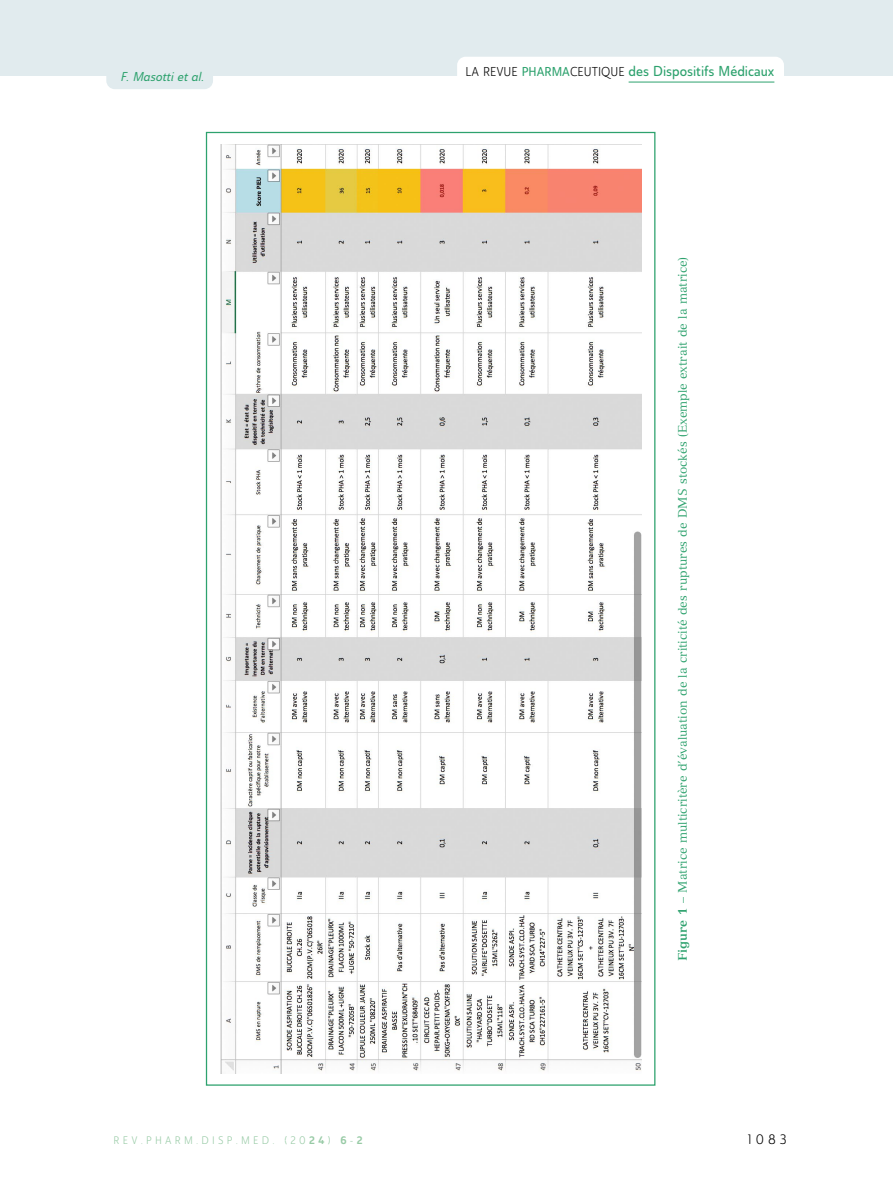
<style>
.page{position:relative;width:893px;height:1191px;background:#fff}
.page>*{position:absolute;margin:0;border:0;box-sizing:border-box;transform-origin:0 0}
.t1{font:14.25px "Ainslie Sans Con Med";color:#2ea26e}
.t2{font:13.5px "Ainslie Sans Con Boo";color:#000}
.t3{font:12.75px "Ainslie Sans Con Med It";color:#2ea26e}
.TITRE_DE_FIGURE{font:12px "Versailles LT Std";color:#2ea26e}
.t4{font:10.8px "Ainslie Sans Con Boo";letter-spacing:.3em;color:#97caa5}
.s1{font-family:"Ainslie Sans Con Bol"}
.s2{font-family:"Ainslie Sans Con Boo";font-size:12.75px;color:#000}
.s3{font-size:12.75px}
.s4{font-weight:700}
</style>
<div class="page">
<div style="left:0;top:0;width:893px;height:76px;background:#e1ebee"></div>
<div style="left:457px;top:57px;width:327px;height:35px;background:#fff;border-radius:9px"></div>
<hr style="left:629px;top:82px;width:145px;height:1px;background:#2ea26e">
<div style="left:106px;top:54px;width:107px;height:35px;background:#e1ebee;border-radius:9px"></div>
<img style="left:220px;top:144px;width:421px;height:929px">
<p class="t3" style="left:121px;top:68px;width:85px">F. Masotti et al.</p>
<p class="t4" style="left:114px;top:1134px;width:251px">REV.PHARM.DISP.MED. (20<span class="s1">24</span>) <span class="s1">6</span>-<span class="s1">2</span></p>
<p class="t1" style="left:466px;top:62px;width:310px"><span class="s2">LA REVUE</span> <span class="s3">PHARMA</span><span class="s2">CEUTIQUE</span> des Dispositifs Médicaux</p>
<p class="TITRE_DE_FIGURE" style="left:675px;top:960px;width:705px;rotate:-90deg"><span class="s4">Figure 1</span> – Matrice multicritère d’évaluation de la criticité des ruptures de DMS stockés (Exemple extrait de la matrice)</p>
<p class="t2" style="left:748px;top:1130px;width:40px">1083</p>
</div>
